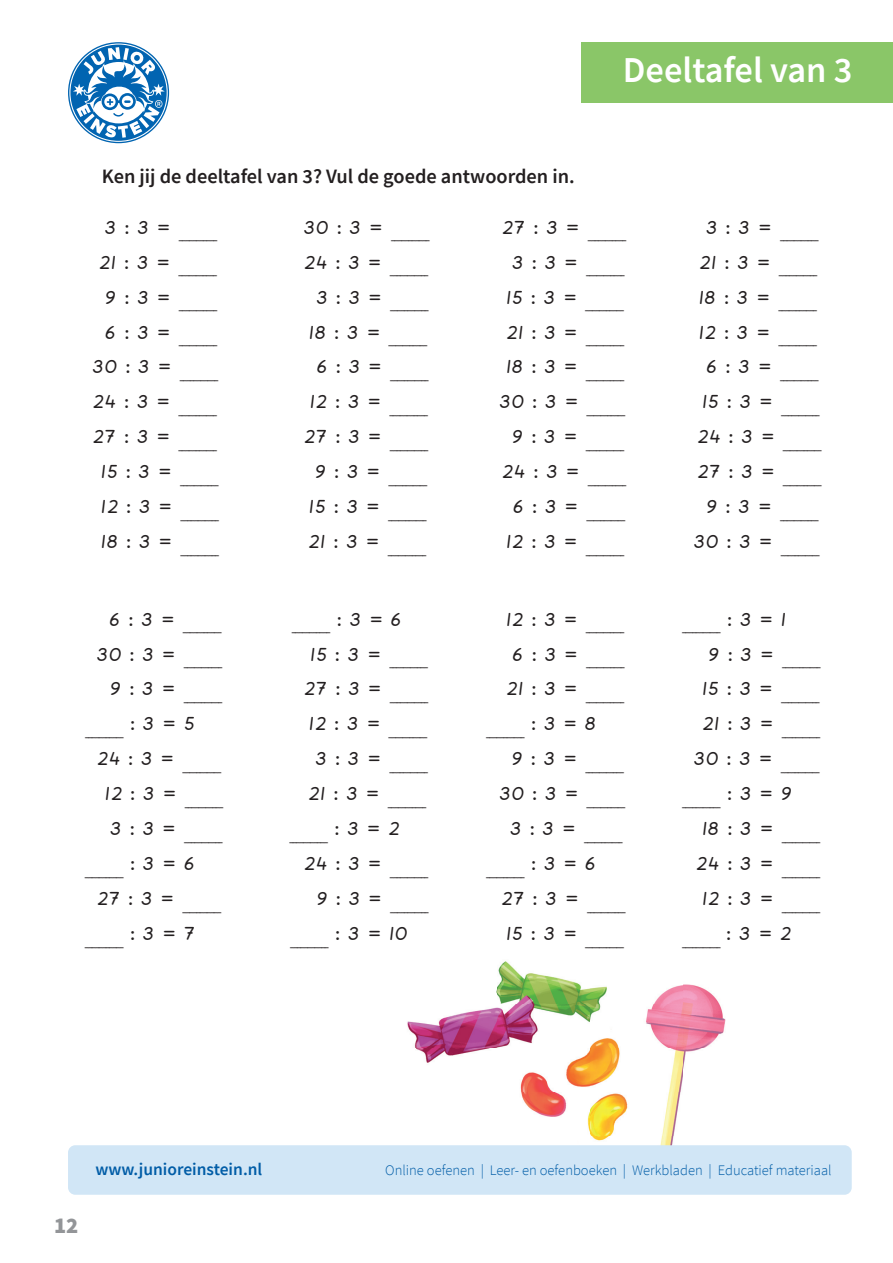
<style>
.page{position:relative;width:893px;height:1263px;background:#fff}
.page>*{position:absolute;margin:0;border:0;box-sizing:border-box;transform-origin:0 0}
.t1{font:600 36.3px "Source Sans Pro";color:#fff}
.t2{font:900 22.5px "Source Sans Pro";color:#939598}
.t3{font:600 20.4px "Source Sans Pro";color:#231f20}
.t4{font:300 17.4px/35px "Source Sans Pro";color:#231f20;text-align:right}
.t5{font:600 17.4px "Source Sans Pro";color:#015da7}
.t6{font:300 14.55px "Source Sans Pro";color:#015da7}
</style>
<div class="page">
<img style="left:407px;top:961px;width:319px;height:184px">
<svg style="left:68px;top:42px;width:101px;height:101px"></svg>
<div style="left:68px;top:1145px;width:784px;height:50px;background:#d1e6f6;border-radius:7px"></div>
<div style="left:582px;top:42px;width:311px;height:61px;background:#8ac668"></div>
<p class="t3" style="left:102px;top:163px;width:474px">Ken jij de deeltafel van 3? Vul de goede antwoorden in.</p>
<h1 class="t1" style="left:623px;top:46px;width:231px">Deeltafel van 3</h1>
<p class="t4" style="left:93px;top:222px;width:129px"><sup>3</sup> <sup>:</sup> <sup>3</sup> <sup>=</sup> -----------<br><sup>21</sup> <sup>:</sup> <sup>3</sup> <sup>=</sup> -----------<br><sup>9</sup> <sup>:</sup> <sup>3</sup> <sup>=</sup> -----------<br><sup>6</sup> <sup>:</sup> <sup>3</sup> <sup>=</sup> -----------<br><sup>30</sup> <sup>:</sup> <sup>3</sup> <sup>=</sup> -----------<br><sup>24</sup> <sup>:</sup> <sup>3</sup> <sup>=</sup> -----------<br><sup>27</sup> <sup>:</sup> <sup>3</sup> <sup>=</sup> -----------<br><sup>15</sup> <sup>:</sup> <sup>3</sup> <sup>=</sup> -----------<br><sup>12</sup> <sup>:</sup> <sup>3</sup> <sup>=</sup> -----------<br><sup>18</sup> <sup>:</sup> <sup>3</sup> <sup>=</sup> -----------</p>
<p class="t4" style="left:304px;top:222px;width:128px"><sup>30</sup> <sup>:</sup> <sup>3</sup> <sup>=</sup> -----------<br><sup>24</sup> <sup>:</sup> <sup>3</sup> <sup>=</sup> -----------<br><sup>3</sup> <sup>:</sup> <sup>3</sup> <sup>=</sup> -----------<br><sup>18</sup> <sup>:</sup> <sup>3</sup> <sup>=</sup> -----------<br><sup>6</sup> <sup>:</sup> <sup>3</sup> <sup>=</sup> -----------<br><sup>12</sup> <sup>:</sup> <sup>3</sup> <sup>=</sup> -----------<br><sup>27</sup> <sup>:</sup> <sup>3</sup> <sup>=</sup> -----------<br><sup>9</sup> <sup>:</sup> <sup>3</sup> <sup>=</sup> -----------<br><sup>15</sup> <sup>:</sup> <sup>3</sup> <sup>=</sup> -----------<br><sup>21</sup> <sup>:</sup> <sup>3</sup> <sup>=</sup> -----------</p>
<p class="t4" style="left:499px;top:222px;width:129px"><sup>27</sup> <sup>:</sup> <sup>3</sup> <sup>=</sup> -----------<br><sup>3</sup> <sup>:</sup> <sup>3</sup> <sup>=</sup> -----------<br><sup>15</sup> <sup>:</sup> <sup>3</sup> <sup>=</sup> -----------<br><sup>21</sup> <sup>:</sup> <sup>3</sup> <sup>=</sup> -----------<br><sup>18</sup> <sup>:</sup> <sup>3</sup> <sup>=</sup> -----------<br><sup>30</sup> <sup>:</sup> <sup>3</sup> <sup>=</sup> -----------<br><sup>9</sup> <sup>:</sup> <sup>3</sup> <sup>=</sup> -----------<br><sup>24</sup> <sup>:</sup> <sup>3</sup> <sup>=</sup> -----------<br><sup>6</sup> <sup>:</sup> <sup>3</sup> <sup>=</sup> -----------<br><sup>12</sup> <sup>:</sup> <sup>3</sup> <sup>=</sup> -----------</p>
<p class="t4" style="left:694px;top:222px;width:130px;text-align:center"><sup>3</sup> <sup>:</sup> <sup>3</sup> <sup>=</sup> -----------<br><sup>21</sup> <sup>:</sup> <sup>3</sup> <sup>=</sup> -----------<br><sup>18</sup> <sup>:</sup> <sup>3</sup> <sup>=</sup> -----------<br><sup>12</sup> <sup>:</sup> <sup>3</sup> <sup>=</sup> -----------<br><sup>6</sup> <sup>:</sup> <sup>3</sup> <sup>=</sup> -----------<br><sup>15</sup> <sup>:</sup> <sup>3</sup> <sup>=</sup> -----------<br><sup>24</sup> <sup>:</sup> <sup>3</sup> <sup>=</sup> -----------<br><sup>27</sup> <sup>:</sup> <sup>3</sup> <sup>=</sup> -----------<br><sup>9</sup> <sup>:</sup> <sup>3</sup> <sup>=</sup> -----------<br><sup>30</sup> <sup>:</sup> <sup>3</sup> <sup>=</sup> -----------</p>
<p class="t4" style="left:109px;top:614px;width:115px"><sup>6</sup> <sup>:</sup> <sup>3</sup> <sup>=</sup> -----------</p>
<p class="t4" style="left:97px;top:649px;width:128px"><sup>30</sup> <sup>:</sup> <sup>3</sup> <sup>=</sup> -----------</p>
<p class="t4" style="left:110px;top:684px;width:115px"><sup>9</sup> <sup>:</sup> <sup>3</sup> <sup>=</sup> -----------</p>
<p class="t4" style="left:84px;top:719px;width:112px">----------- <sup>:</sup> <sup>3</sup> <sup>=</sup> <sup>5</sup></p>
<p class="t4" style="left:97px;top:754px;width:127px"><sup>24</sup> <sup>:</sup> <sup>3</sup> <sup>=</sup> -----------</p>
<p class="t4" style="left:105px;top:789px;width:121px"><sup>12</sup> <sup>:</sup> <sup>3</sup> <sup>=</sup> -----------</p>
<p class="t4" style="left:110px;top:823px;width:115px"><sup>3</sup> <sup>:</sup> <sup>3</sup> <sup>=</sup> -----------</p>
<p class="t4" style="left:84px;top:858px;width:113px">----------- <sup>:</sup> <sup>3</sup> <sup>=</sup> <sup>6</sup></p>
<p class="t4" style="left:97px;top:893px;width:127px"><sup>27</sup> <sup>:</sup> <sup>3</sup> <sup>=</sup> -----------</p>
<p class="t4" style="left:84px;top:928px;width:113px">----------- <sup>:</sup> <sup>3</sup> <sup>=</sup> <sup>7</sup></p>
<p class="t4" style="left:291px;top:614px;width:113px">----------- <sup>:</sup> <sup>3</sup> <sup>=</sup> <sup>6</sup></p>
<p class="t4" style="left:310px;top:649px;width:120px"><sup>15</sup> <sup>:</sup> <sup>3</sup> <sup>=</sup> -----------</p>
<p class="t4" style="left:304px;top:684px;width:127px"><sup>27</sup> <sup>:</sup> <sup>3</sup> <sup>=</sup> -----------</p>
<p class="t4" style="left:309px;top:719px;width:121px"><sup>12</sup> <sup>:</sup> <sup>3</sup> <sup>=</sup> -----------</p>
<p class="t4" style="left:315px;top:754px;width:115px"><sup>3</sup> <sup>:</sup> <sup>3</sup> <sup>=</sup> -----------</p>
<p class="t4" style="left:308px;top:789px;width:121px"><sup>21</sup> <sup>:</sup> <sup>3</sup> <sup>=</sup> -----------</p>
<p class="t4" style="left:289px;top:823px;width:113px">----------- <sup>:</sup> <sup>3</sup> <sup>=</sup> <sup>2</sup></p>
<p class="t4" style="left:304px;top:858px;width:127px"><sup>24</sup> <sup>:</sup> <sup>3</sup> <sup>=</sup> -----------</p>
<p class="t4" style="left:316px;top:893px;width:115px"><sup>9</sup> <sup>:</sup> <sup>3</sup> <sup>=</sup> -----------</p>
<p class="t4" style="left:290px;top:928px;width:120px">----------- <sup>:</sup> <sup>3</sup> <sup>=</sup> <sup>10</sup></p>
<p class="t4" style="left:506px;top:614px;width:121px"><sup>12</sup> <sup>:</sup> <sup>3</sup> <sup>=</sup> -----------</p>
<p class="t4" style="left:512px;top:649px;width:115px"><sup>6</sup> <sup>:</sup> <sup>3</sup> <sup>=</sup> -----------</p>
<p class="t4" style="left:506px;top:684px;width:121px"><sup>21</sup> <sup>:</sup> <sup>3</sup> <sup>=</sup> -----------</p>
<p class="t4" style="left:485px;top:719px;width:113px">----------- <sup>:</sup> <sup>3</sup> <sup>=</sup> <sup>8</sup></p>
<p class="t4" style="left:511px;top:754px;width:115px"><sup>9</sup> <sup>:</sup> <sup>3</sup> <sup>=</sup> -----------</p>
<p class="t4" style="left:499px;top:789px;width:128px"><sup>30</sup> <sup>:</sup> <sup>3</sup> <sup>=</sup> -----------</p>
<p class="t4" style="left:510px;top:823px;width:115px"><sup>3</sup> <sup>:</sup> <sup>3</sup> <sup>=</sup> -----------</p>
<p class="t4" style="left:485px;top:858px;width:113px">----------- <sup>:</sup> <sup>3</sup> <sup>=</sup> <sup>6</sup></p>
<p class="t4" style="left:501px;top:893px;width:127px"><sup>27</sup> <sup>:</sup> <sup>3</sup> <sup>=</sup> -----------</p>
<p class="t4" style="left:506px;top:928px;width:120px"><sup>15</sup> <sup>:</sup> <sup>3</sup> <sup>=</sup> -----------</p>
<p class="t4" style="left:681px;top:614px;width:107px">----------- <sup>:</sup> <sup>3</sup> <sup>=</sup> <sup>1</sup></p>
<p class="t4" style="left:708px;top:649px;width:115px"><sup>9</sup> <sup>:</sup> <sup>3</sup> <sup>=</sup> -----------</p>
<p class="t4" style="left:702px;top:684px;width:120px"><sup>15</sup> <sup>:</sup> <sup>3</sup> <sup>=</sup> -----------</p>
<p class="t4" style="left:702px;top:719px;width:121px"><sup>21</sup> <sup>:</sup> <sup>3</sup> <sup>=</sup> -----------</p>
<p class="t4" style="left:694px;top:754px;width:128px"><sup>30</sup> <sup>:</sup> <sup>3</sup> <sup>=</sup> -----------</p>
<p class="t4" style="left:681px;top:789px;width:113px">----------- <sup>:</sup> <sup>3</sup> <sup>=</sup> <sup>9</sup></p>
<p class="t4" style="left:702px;top:823px;width:121px"><sup>18</sup> <sup>:</sup> <sup>3</sup> <sup>=</sup> -----------</p>
<p class="t4" style="left:696px;top:858px;width:127px"><sup>24</sup> <sup>:</sup> <sup>3</sup> <sup>=</sup> -----------</p>
<p class="t4" style="left:702px;top:893px;width:121px"><sup>12</sup> <sup>:</sup> <sup>3</sup> <sup>=</sup> -----------</p>
<p class="t4" style="left:681px;top:928px;width:112px">----------- <sup>:</sup> <sup>3</sup> <sup>=</sup> <sup>2</sup></p>
<p class="t2" style="left:54px;top:1210px;width:26px">12</p>
<p class="t5" style="left:95px;top:1158px;width:168px">www.junioreinstein.nl</p>
<p class="t6" style="left:385px;top:1161px;width:448px">Online oefenen | Leer- en oefenboeken | Werkbladen | Educatief materiaal</p>
</div>
